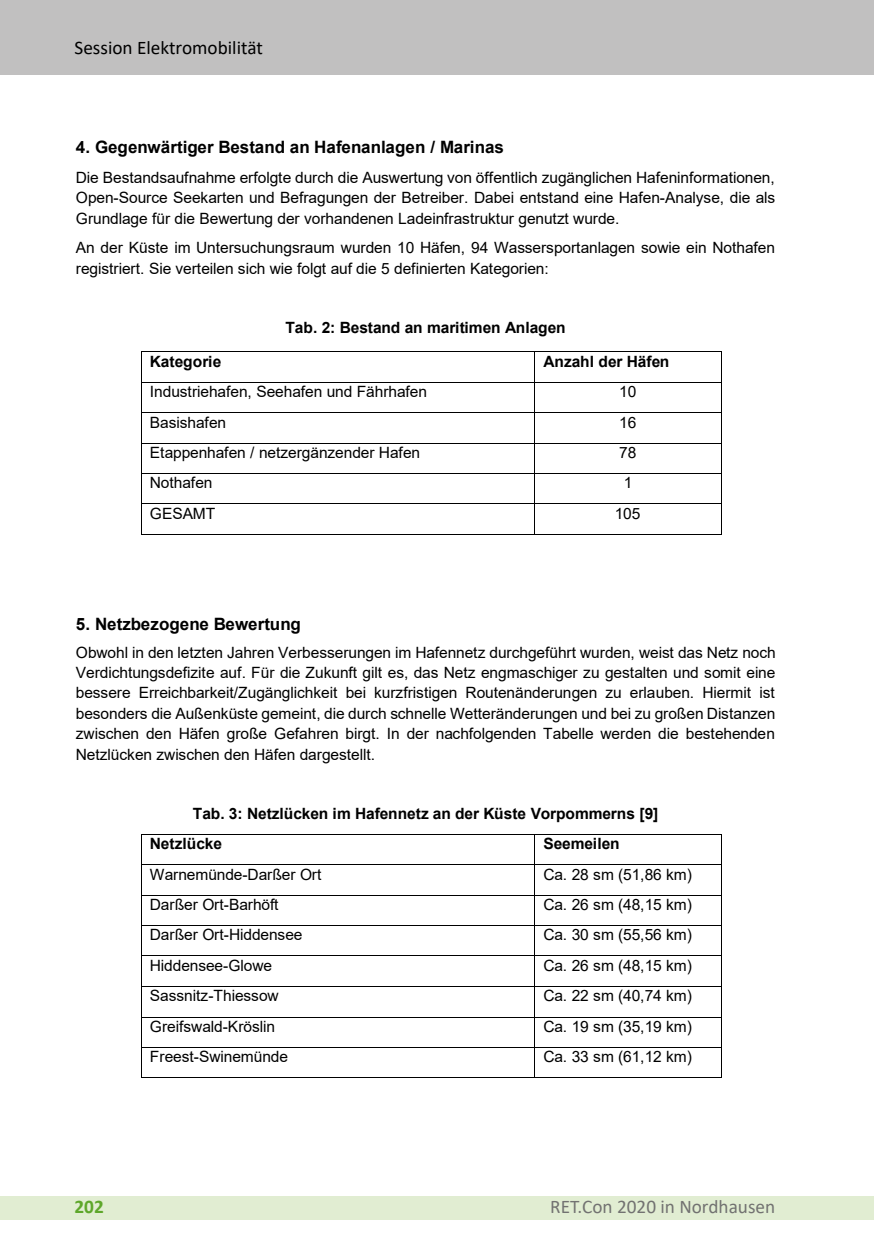
<style>
.page{position:relative;width:874px;height:1241px;background:#fff}
.page>*{position:absolute;margin:0;border:0;box-sizing:border-box;transform-origin:0 0}
.t1{font:19.25px "Calibri";color:#727271}
.t2{font:19.25px "Calibri";color:#000}
.t3{font:700 19.25px "Calibri";color:#5ea72b}
.t4{font:700 16.97px "Arial";color:#000}
.t5{font:15.58px/20.3px "Arial";letter-spacing:-.01em;color:#000;text-align:justify}
.t6{font:700 15.58px/30.3px "Arial";letter-spacing:-.01em;color:#000}
</style>
<div class="page">
<div style="left:0;top:1196px;width:873px;height:23px;background:#e1edd2"></div>
<div style="left:0;top:0;width:873px;height:74px;background:#c1c0c0"></div>
<hr style="left:142px;top:351px;width:392px;height:1px;background:#000">
<hr style="left:535px;top:351px;width:185px;height:1px;background:#000">
<hr style="left:141px;top:352px;width:1px;height:30px;background:#000">
<hr style="left:534px;top:352px;width:1px;height:30px;background:#000">
<hr style="left:720px;top:352px;width:1px;height:30px;background:#000">
<hr style="left:142px;top:382px;width:392px;height:1px;background:#000">
<hr style="left:535px;top:382px;width:185px;height:1px;background:#000">
<hr style="left:141px;top:382px;width:1px;height:30px;background:#000">
<hr style="left:534px;top:382px;width:1px;height:30px;background:#000">
<hr style="left:720px;top:382px;width:1px;height:30px;background:#000">
<hr style="left:142px;top:412px;width:392px;height:1px;background:#000">
<hr style="left:535px;top:412px;width:185px;height:1px;background:#000">
<hr style="left:141px;top:413px;width:1px;height:30px;background:#000">
<hr style="left:534px;top:413px;width:1px;height:30px;background:#000">
<hr style="left:720px;top:413px;width:1px;height:30px;background:#000">
<hr style="left:142px;top:443px;width:392px;height:1px;background:#000">
<hr style="left:535px;top:443px;width:185px;height:1px;background:#000">
<hr style="left:141px;top:443px;width:1px;height:30px;background:#000">
<hr style="left:534px;top:443px;width:1px;height:30px;background:#000">
<hr style="left:720px;top:443px;width:1px;height:30px;background:#000">
<hr style="left:142px;top:473px;width:392px;height:1px;background:#000">
<hr style="left:535px;top:473px;width:185px;height:1px;background:#000">
<hr style="left:142px;top:503px;width:392px;height:1px;background:#000">
<hr style="left:535px;top:503px;width:185px;height:1px;background:#000">
<svg style="left:141px;top:473px;width:1px;height:61px"></svg>
<hr style="left:142px;top:533px;width:392px;height:1px;background:#000">
<svg style="left:534px;top:473px;width:1px;height:61px"></svg>
<hr style="left:535px;top:533px;width:185px;height:1px;background:#000">
<hr style="left:142px;top:834px;width:392px;height:1px;background:#000">
<hr style="left:535px;top:834px;width:185px;height:1px;background:#000">
<hr style="left:141px;top:834px;width:1px;height:30px;background:#000">
<hr style="left:534px;top:834px;width:1px;height:30px;background:#000">
<hr style="left:720px;top:834px;width:1px;height:30px;background:#000">
<hr style="left:142px;top:864px;width:392px;height:1px;background:#000">
<hr style="left:535px;top:864px;width:185px;height:1px;background:#000">
<svg style="left:141px;top:864px;width:1px;height:31px"></svg>
<hr style="left:142px;top:894px;width:392px;height:1px;background:#000">
<svg style="left:534px;top:864px;width:1px;height:31px"></svg>
<hr style="left:535px;top:894px;width:185px;height:1px;background:#000">
<hr style="left:141px;top:895px;width:1px;height:30px;background:#000">
<hr style="left:534px;top:895px;width:1px;height:30px;background:#000">
<hr style="left:720px;top:895px;width:1px;height:30px;background:#000">
<hr style="left:142px;top:925px;width:392px;height:1px;background:#000">
<hr style="left:535px;top:925px;width:185px;height:1px;background:#000">
<hr style="left:141px;top:925px;width:1px;height:30px;background:#000">
<hr style="left:534px;top:925px;width:1px;height:30px;background:#000">
<hr style="left:720px;top:925px;width:1px;height:30px;background:#000">
<hr style="left:142px;top:955px;width:392px;height:1px;background:#000">
<hr style="left:535px;top:955px;width:185px;height:1px;background:#000">
<hr style="left:141px;top:956px;width:1px;height:30px;background:#000">
<hr style="left:534px;top:956px;width:1px;height:30px;background:#000">
<hr style="left:720px;top:956px;width:1px;height:30px;background:#000">
<hr style="left:142px;top:986px;width:392px;height:1px;background:#000">
<hr style="left:535px;top:986px;width:185px;height:1px;background:#000">
<hr style="left:141px;top:986px;width:1px;height:30px;background:#000">
<hr style="left:534px;top:986px;width:1px;height:30px;background:#000">
<hr style="left:720px;top:986px;width:1px;height:30px;background:#000">
<hr style="left:142px;top:1016px;width:392px;height:1px;background:#000">
<hr style="left:535px;top:1016px;width:185px;height:1px;background:#000">
<svg style="left:141px;top:1016px;width:1px;height:31px"></svg>
<hr style="left:142px;top:1046px;width:392px;height:1px;background:#000">
<svg style="left:534px;top:1016px;width:1px;height:31px"></svg>
<hr style="left:535px;top:1046px;width:185px;height:1px;background:#000">
<hr style="left:141px;top:1047px;width:1px;height:30px;background:#000">
<hr style="left:142px;top:1077px;width:392px;height:1px;background:#000">
<hr style="left:534px;top:1047px;width:1px;height:30px;background:#000">
<hr style="left:535px;top:1077px;width:185px;height:1px;background:#000">
<hr style="left:720px;top:1047px;width:1px;height:30px;background:#000">
<p class="t2" style="left:74px;top:34px;width:190px">Session Elektromobilität</p>
<p class="t4" style="left:76px;top:135px;width:429px">4. Gegenwärtiger Bestand an Hafenanlagen / Marinas</p>
<p class="t5" style="left:76px;top:167px;width:700px">Die Bestandsaufnahme erfolgte durch die Auswertung von öffentlich zugänglichen Hafeninformationen, Open-Source Seekarten und Befragungen der Betreiber. Dabei entstand eine Hafen-Analyse, die als Grundlage für die Bewertung der vorhandenen Ladeinfrastruktur genutzt wurde.</p>
<p class="t5" style="left:76px;top:237px;width:700px">An der Küste im Untersuchungsraum wurden 10 Häfen, 94 Wassersportanlagen sowie ein Nothafen registriert. Sie verteilen sich wie folgt auf die 5 definierten Kategorien:</p>
<p class="t6" style="left:285px;top:313px;width:282px">Tab. 2: Bestand an maritimen Anlagen</p>
<p class="t6" style="left:150px;top:346px;width:73px">Kategorie</p>
<p class="t6" style="left:543px;top:346px;width:127px">Anzahl der Häfen</p>
<p class="t5" style="left:150px;top:381px;width:278px">Industriehafen, Seehafen und Fährhafen</p>
<p class="t5" style="left:619px;top:381px;width:19px">10</p>
<p class="t5" style="left:150px;top:412px;width:78px">Basishafen</p>
<p class="t5" style="left:619px;top:412px;width:19px">16</p>
<p class="t5" style="left:150px;top:442px;width:271px">Etappenhafen / netzergänzender Hafen</p>
<p class="t5" style="left:619px;top:442px;width:19px">78</p>
<p class="t5" style="left:150px;top:472px;width:64px">Nothafen</p>
<p class="t5" style="left:623px;top:472px;width:10px">1</p>
<p class="t5" style="left:150px;top:503px;width:67px">GESAMT</p>
<p class="t5" style="left:614px;top:503px;width:27px">105</p>
<p class="t4" style="left:76px;top:612px;width:226px">5. Netzbezogene Bewertung</p>
<p class="t5" style="left:76px;top:642px;width:701px">Obwohl in den letzten Jahren Verbesserungen im Hafennetz durchgeführt wurden, weist das Netz noch Verdichtungsdefizite auf. Für die Zukunft gilt es, das Netz engmaschiger zu gestalten und somit eine bessere Erreichbarkeit/Zugänglichkeit bei kurzfristigen Routenänderungen zu erlauben. Hiermit ist besonders die Außenküste gemeint, die durch schnelle Wetteränderungen und bei zu großen Distanzen zwischen den Häfen große Gefahren birgt. In der nachfolgenden Tabelle werden die bestehenden Netzlücken zwischen den Häfen dargestellt.</p>
<p class="t6" style="left:150px;top:798px;width:509px;text-indent:43px">Tab. 3: Netzlücken im Hafennetz an der Küste Vorpommerns [9]<br>Netzlücke</p>
<p class="t6" style="left:543px;top:828px;width:78px">Seemeilen</p>
<p class="t5" style="left:150px;top:863px;width:173px">Warnemünde-Darßer Ort</p>
<p class="t5" style="left:543px;top:863px;width:150px">Ca. 28 sm (51,86 km)</p>
<p class="t5" style="left:150px;top:894px;width:130px">Darßer Ort-Barhöft</p>
<p class="t5" style="left:543px;top:894px;width:150px">Ca. 26 sm (48,15 km)</p>
<p class="t5" style="left:150px;top:924px;width:154px">Darßer Ort-Hiddensee</p>
<p class="t5" style="left:543px;top:924px;width:150px">Ca. 30 sm (55,56 km)</p>
<p class="t5" style="left:150px;top:955px;width:124px">Hiddensee-Glowe</p>
<p class="t5" style="left:543px;top:955px;width:150px">Ca. 26 sm (48,15 km)</p>
<p class="t5" style="left:150px;top:985px;width:130px">Sassnitz-Thiessow</p>
<p class="t5" style="left:543px;top:985px;width:150px">Ca. 22 sm (40,74 km)</p>
<p class="t5" style="left:150px;top:1015px;width:127px">Greifswald-Kröslin</p>
<p class="t5" style="left:543px;top:1015px;width:150px">Ca. 19 sm (35,19 km)</p>
<p class="t5" style="left:150px;top:1046px;width:140px">Freest-Swinemünde</p>
<p class="t5" style="left:543px;top:1046px;width:150px">Ca. 33 sm (61,12 km)</p>
<p class="t3" style="left:74px;top:1192px;width:31px">202</p>
<p class="t1" style="left:550px;top:1193px;width:226px">RET.Con 2020 in Nordhausen</p>
</div>
